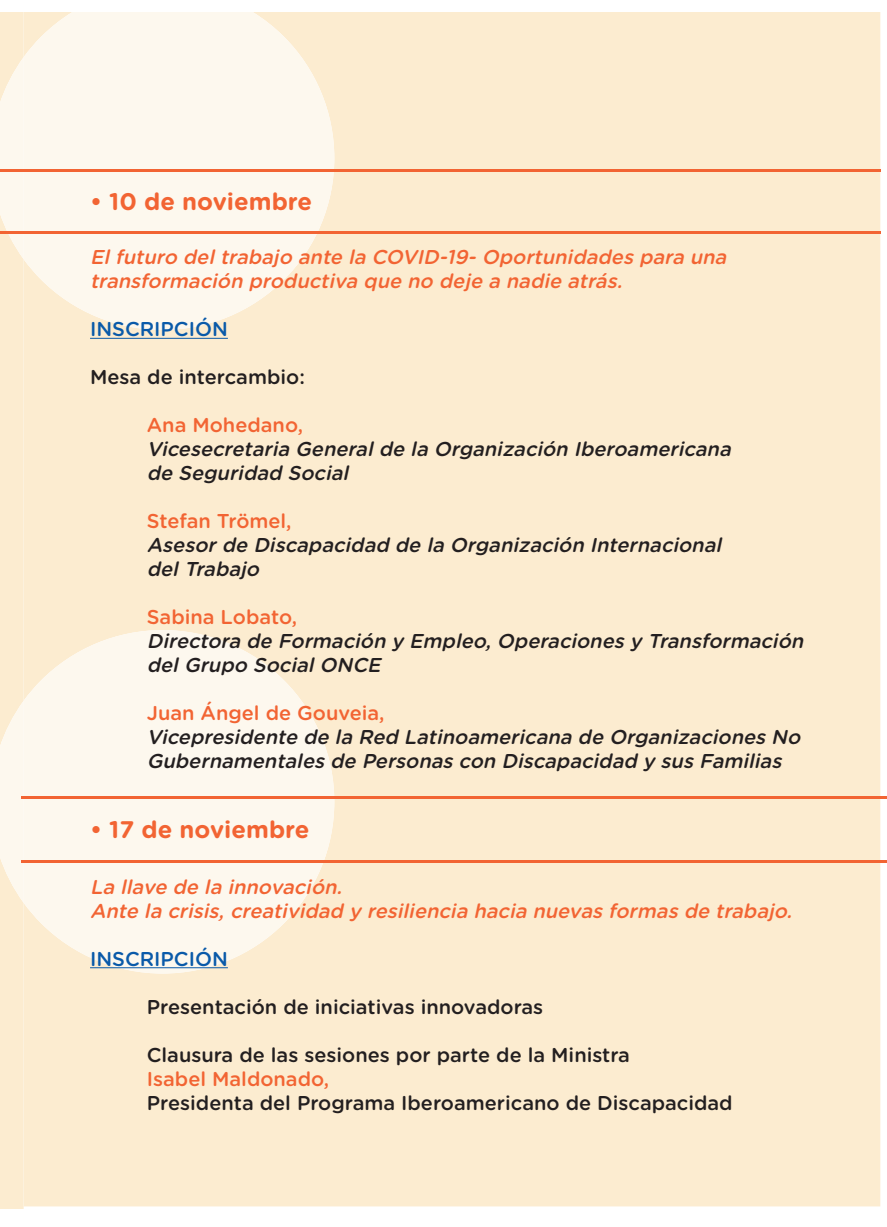
<style>
.page{position:relative;width:887px;height:1227px;background:#fff}
.page>*{position:absolute;margin:0;border:0;box-sizing:border-box;transform-origin:0 0}
.t1{font:700 24px "Gotham Rounded";color:#f26433}
.t2{font:italic 500 20px/24px "Gotham Rounded";color:#231f20}
.t3{font:italic 500 20px/24px "Gotham Rounded";color:#f26433}
.t4{font:500 20px "Gotham Rounded";color:#231f20}
.t5{font:500 20px "Gotham Rounded";color:#f26433}
.t6{font:500 20px "Gotham Rounded";color:#0a5aa9}
</style>
<div class="page">
<div style="left:24px;top:12px;width:856px;height:1194px;background:#fcecd0"></div>
<svg style="left:24px;top:12px;width:310px;height:318px;background:#fcf5e8"></svg>
<svg style="left:24px;top:630px;width:310px;height:343px;background:#fcf5e7"></svg>
<svg style="left:0;top:12px;width:24px;height:1197px;background:#fcefd8"></svg>
<hr style="left:90px;top:338px;width:138px;height:1px;background:#0a5aa9">
<hr style="left:90px;top:967px;width:138px;height:1px;background:#0a5aa9">
<hr style="left:0;top:169px;width:20px;height:2px;background:#f26433">
<hr style="left:0;top:232px;width:20px;height:2px;background:#f26433">
<hr style="left:14px;top:170px;width:866px;height:2px;background:#f26433">
<hr style="left:14px;top:232px;width:866px;height:2px;background:#f26433">
<hr style="left:21px;top:796px;width:865px;height:2px;background:#f26433">
<hr style="left:21px;top:861px;width:865px;height:2px;background:#f26433">
<p class="t1" style="left:90px;top:193px;width:224px">• 10 de noviembre</p>
<p class="t3" style="left:90px;top:247px;width:641px">El futuro del trabajo ante la COVID-19- Oportunidades para una transformación productiva que no deje a nadie atrás.</p>
<p class="t6" style="left:90px;top:322px;width:139px">INSCRIPCIÓN</p>
<p class="t4" style="left:90px;top:370px;width:216px">Mesa de intercambio:</p>
<p class="t5" style="left:147px;top:418px;width:158px">Ana Mohedano,</p>
<p class="t2" style="left:147px;top:439px;width:589px">Vicesecretaria General de la Organización Iberoamericana de Seguridad Social</p>
<p class="t5" style="left:147px;top:514px;width:146px">Stefan Trömel,</p>
<p class="t2" style="left:147px;top:535px;width:579px">Asesor de Discapacidad de la Organización Internacional del Trabajo</p>
<p class="t5" style="left:147px;top:610px;width:152px">Sabina Lobato,</p>
<p class="t2" style="left:147px;top:631px;width:661px">Directora de Formación y Empleo, Operaciones y Transformación del Grupo Social ONCE</p>
<p class="t5" style="left:147px;top:706px;width:239px">Juan Ángel de Gouveia,</p>
<p class="t2" style="left:147px;top:727px;width:658px">Vicepresidente de la Red Latinoamericana de Organizaciones No<br>Gubernamentales de Personas con Discapacidad y sus Familias</p>
<p class="t1" style="left:90px;top:820px;width:221px">• 17 de noviembre</p>
<p class="t3" style="left:90px;top:876px;width:707px">La llave de la innovación.<br>Ante la crisis, creatividad y resiliencia hacia nuevas formas de trabajo.</p>
<p class="t6" style="left:90px;top:951px;width:139px">INSCRIPCIÓN</p>
<p class="t4" style="left:147px;top:999px;width:398px">Presentación de iniciativas innovadoras</p>
<p class="t4" style="left:147px;top:1047px;width:484px">Clausura de las sesiones por parte de la Ministra</p>
<p class="t5" style="left:147px;top:1071px;width:184px">Isabel Maldonado,</p>
<p class="t4" style="left:147px;top:1095px;width:587px">Presidenta del Programa Iberoamericano de Discapacidad</p>
</div>
